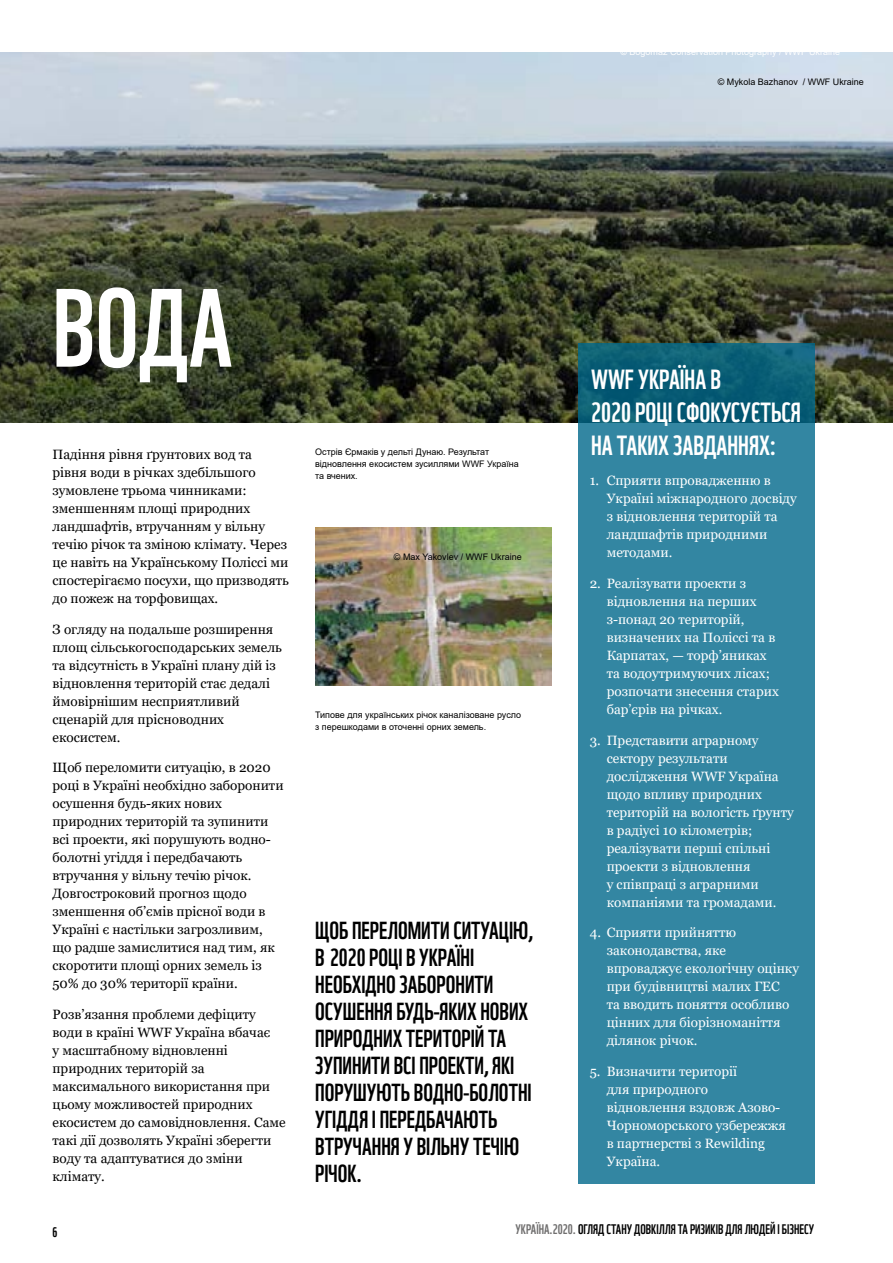
<style>
.page{position:relative;width:893px;height:1263px;background:#fff}
.page>*{position:absolute;margin:0;border:0;box-sizing:border-box;transform-origin:0 0}
.t1{font:108px "WWF";color:#fff}
.t2{font:27px/33px "WWF";color:#fff}
.t3{font:24px/27px "WWF";color:#000}
.t4{font:13.5px/18px "Georgia";color:#000}
.t5{font:13.5px/18px "Georgia";color:#fff}
.t6{font:13.5px "WWF";color:#000}
.t7{font:9px/12px "Arial";color:#000}
.t8{font:9px "Arial";color:#fff}
.s1{color:#706f6f}
</style>
<div class="page">
<img style="left:0;top:53px;width:893px;height:369px">
<img style="left:315px;top:527px;width:237px;height:158px">
<svg style="left:578px;top:344px;width:236px;height:840px;background:#2f829d"></svg>
<p class="t8" style="left:620px;top:45px;width:221px">© Bogomaz Conservation Photography / WWF Ukraine</p>
<p class="t7" style="left:718px;top:76px;width:148px">© Mykola Bazhanov / WWF Ukraine</p>
<h1 class="t1" style="left:53px;top:243px;width:182px">ВОДА</h1>
<p class="t4" style="left:53px;top:446px;width:238px">Падіння рівня ґрунтових вод та рівня води в річках здебільшого зумовлене трьома чинниками: зменшенням площі природних ландшафтів, втручанням у вільну течію річок та зміною клімату. Через це навіть на Українському Поліссі ми спостерігаємо посухи, що призводять до пожеж на торфовищах.</p>
<p class="t4" style="left:53px;top:620px;width:231px">З огляду на подальше розширення площ сільськогосподарських земель та відсутність в Україні плану дій із відновлення територій стає дедалі ймовірнішим несприятливий сценарій для прісноводних екосистем.</p>
<p class="t4" style="left:53px;top:759px;width:233px">Щоб переломити ситуацію, в 2020 році в Україні необхідно заборонити осушення будь-яких нових природних територій та зупинити всі проекти, які порушують водно&shy;болотні угіддя і передбачають втручання у вільну течію річок.<br>Довгостроковий прогноз щодо зменшення об’ємів прісної води в<br>Україні є настільки загрозливим, що радше замислитися над тим, як скоротити площі орних земель із<br>50% до 30% території країни.</p>
<p class="t4" style="left:53px;top:1006px;width:235px">Розв’язання проблеми дефіциту води в країні WWF Україна вбачає<br>у масштабному відновленні природних територій за максимального використання при цьому можливостей природних екосистем до самовідновлення. Саме такі дії дозволять Україні зберегти воду та адаптуватися до зміни клімату.</p>
<p class="t7" style="left:315px;top:446px;width:205px">Острів Єрмаків у дельті Дунаю. Результат відновлення екосистем зусиллями WWF Україна та вчених.</p>
<p class="t7" style="left:394px;top:551px;width:129px">© Max Yakovlev / WWF Ukraine</p>
<p class="t7" style="left:315px;top:709px;width:208px">Типове для українських річок каналізоване русло з перешкодами в оточенні орних земель.</p>
<h3 class="t3" style="left:315px;top:914px;width:219px">ЩОБ ПЕРЕЛОМИТИ СИТУАЦІЮ,<br>В 2020 РОЦІ В УКРАЇНІ<br>НЕОБХІДНО ЗАБОРОНИТИ<br>ОСУШЕННЯ БУДЬ-ЯКИХ НОВИХ<br>ПРИРОДНИХ ТЕРИТОРІЙ ТА<br>ЗУПИНИТИ ВСІ ПРОЕКТИ, ЯКІ<br>ПОРУШУЮТЬ ВОДНО-БОЛОТНІ<br>УГІДДЯ І ПЕРЕДБАЧАЮТЬ<br>ВТРУЧАННЯ У ВІЛЬНУ ТЕЧІЮ<br>РІЧОК.</h3>
<h2 class="t2" style="left:591px;top:361px;width:211px">WWF УКРАЇНА В<br>2020 РОЦІ СФОКУСУЄТЬСЯ<br>НА ТАКИХ ЗАВДАННЯХ:</h2>
<p class="t5" style="left:607px;top:472px;width:192px;text-indent:-17px">1. Сприяти впровадженню в<br>Україні міжнародного досвіду з відновлення територій та ландшафтів природними методами.</p>
<p class="t5" style="left:607px;top:574px;width:174px;text-indent:-17px">2. Реалізувати проекти з відновлення на перших з-понад 20 територій, визначених на Поліссі та в<br>Карпатах, — торф’яниках та водоутримуючих лісах; розпочати знесення старих бар’єрів на річках.</p>
<p class="t5" style="left:607px;top:731px;width:189px;text-indent:-17px">3. Представити аграрному сектору результати дослідження WWF Україна щодо впливу природних територій на вологість ґрунту в радіусі 10 кілометрів; реалізувати перші спільні проекти з відновлення<br>у співпраці з аграрними компаніями та громадами.</p>
<p class="t5" style="left:607px;top:924px;width:194px;text-indent:-17px">4. Сприяти прийняттю законодавства, яке впроваджує екологічну оцінку при будівництві малих ГЕС<br>та вводить поняття особливо цінних для біорізноманіття ділянок річок.</p>
<p class="t5" style="left:607px;top:1063px;width:180px;text-indent:-17px">5. Визначити території<br>для природного відновлення вздовж Азово-<br>Чорноморського узбережжя в партнерстві з Rewilding<br>Україна.</p>
<p class="t6" style="left:53px;top:1221px;width:6px">6</p>
<p class="t6" style="left:516px;top:1219px;width:300px"><span class="s1">УКРАЇНА.2020.</span> ОГЛЯД СТАНУ ДОВКІЛЛЯ ТА РИЗИКІВ ДЛЯ ЛЮДЕЙ І БІЗНЕСУ</p>
</div>
